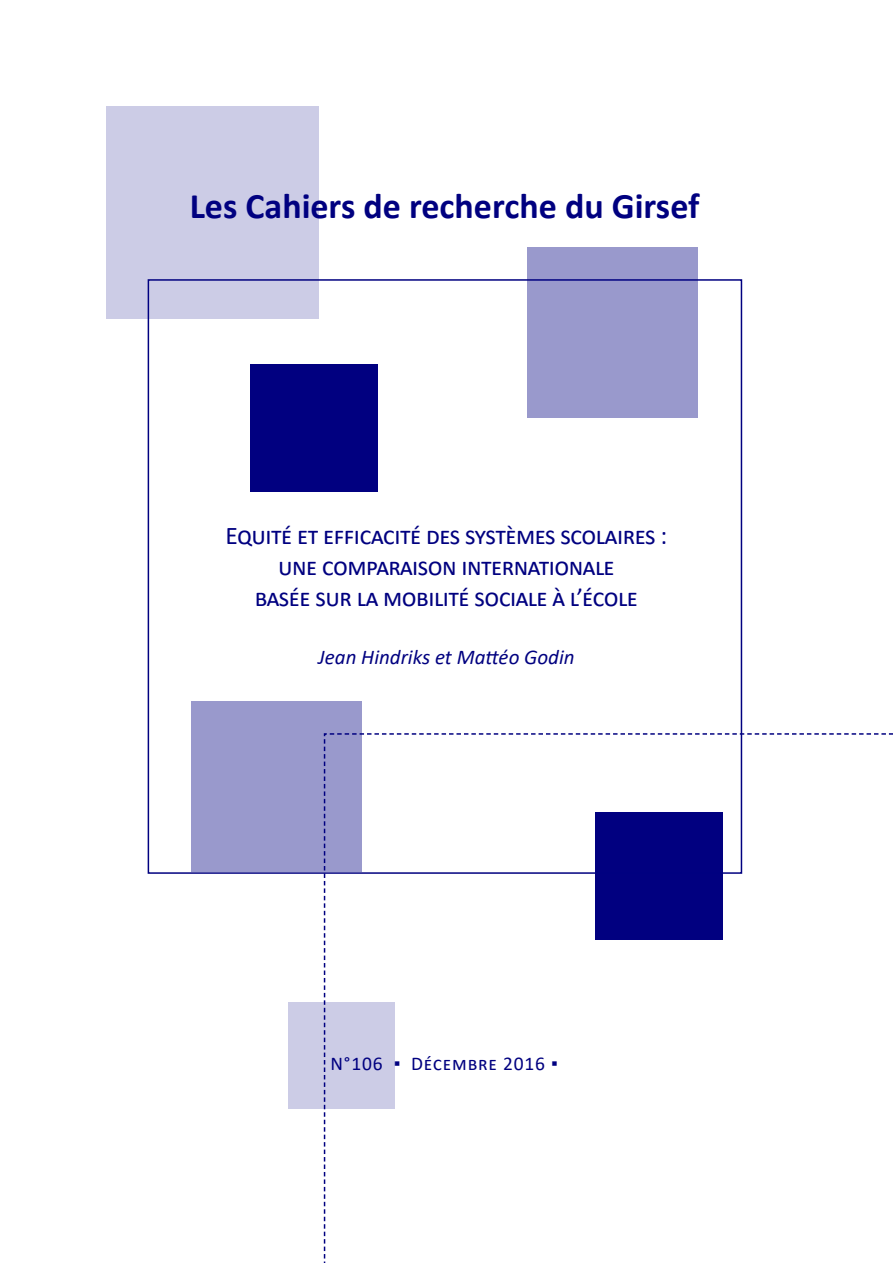
<style>
.page{position:relative;width:893px;height:1263px;background:#fff}
.page>*{position:absolute;margin:0;border:0;box-sizing:border-box;transform-origin:0 0}
.t1{font:700 36px "Calibri";color:#000080}
.t2{font:25.5px/30.6px "Calibri";letter-spacing:-.02em;color:#000080;text-align:center}
.t3{font:italic 21px "Calibri";color:#000080}
.t4{font:19.5px "Calibri";letter-spacing:.04em;color:#000080}
.s1{font-family:"Arial"}
</style>
<div class="page">
<div style="left:106px;top:106px;width:213px;height:213px;background:#cccce6"></div>
<div style="left:527px;top:247px;width:170px;height:170px;background:#99c"></div>
<div style="left:191px;top:702px;width:170px;height:170px;background:#99c"></div>
<div style="left:288px;top:1002px;width:106px;height:107px;background:#cccce6"></div>
<div style="left:250px;top:365px;width:127px;height:127px;background:#010080"></div>
<svg style="left:323px;top:732px;width:570px;height:531px"></svg>
<h1 class="t1" style="left:190px;top:181px;width:511px">Les Cahiers de recherche du Girsef</h1>
<p class="t2" style="left:225px;top:520px;width:443px">Equité et efficacité des systèmes scolaires : une comparaison internationale<br>basée sur la mobilité sociale à l’école</p>
<p class="t3" style="left:318px;top:643px;width:258px">Jean Hindriks et Mattéo Godin</p>
<p class="t4" style="left:331px;top:1050px;width:229px">N°106 <span class="s1">▪</span> Décembre 2016 <span class="s1">▪</span></p>
</div>
